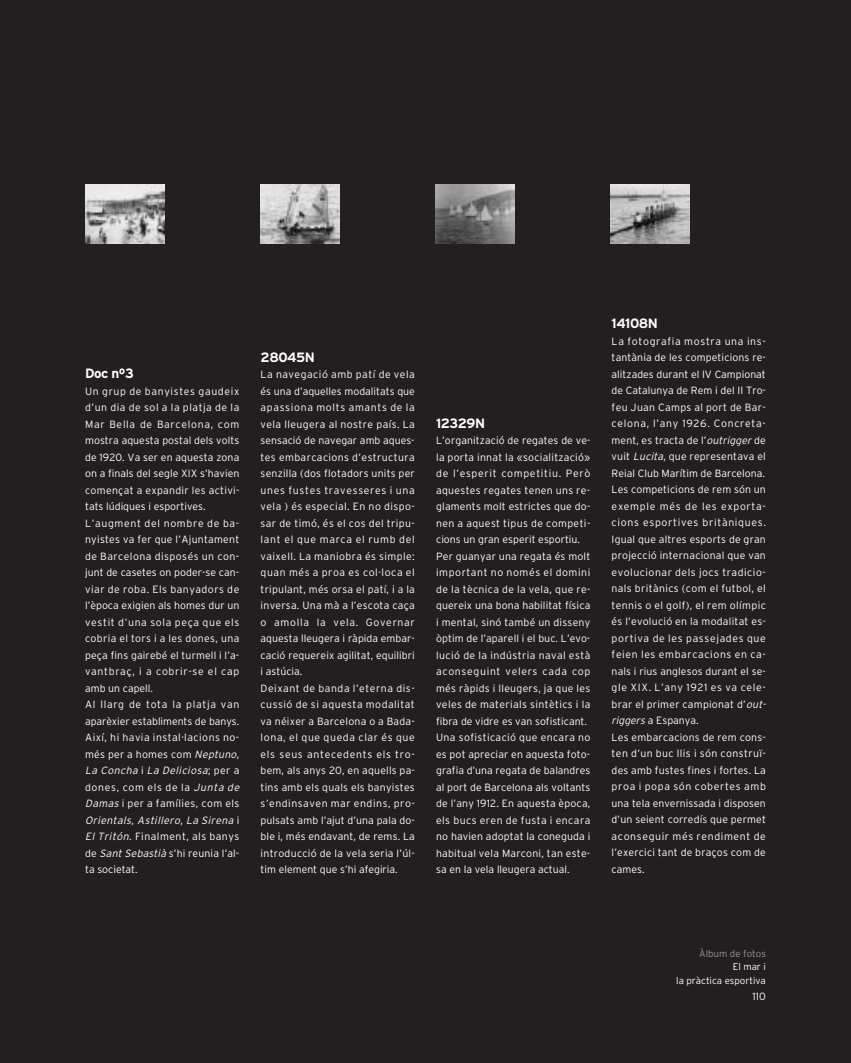
<style>
.page{position:relative;width:851px;height:1063px;background:#fff}
.page>*{position:absolute;margin:0;border:0;box-sizing:border-box;transform-origin:0 0}
.t1{font:700 13.5px "Interstate";letter-spacing:-.035em;color:#fff}
.t2{font:300 10.5px/16.5px "Interstate";letter-spacing:.025em;color:#fff}
.t3{font:300 9.75px/13.5px "Interstate";color:#fff;text-align:right}
.t4{font:300 9.75px "Interstate";color:#939598}
.s1{font-style:italic}
</style>
<div class="page">
<div style="left:0;top:0;width:850px;height:1063px;background:#231f20"></div>
<img style="left:260px;top:185px;width:79px;height:59px">
<img style="left:85px;top:185px;width:79px;height:59px">
<img style="left:435px;top:185px;width:79px;height:59px">
<img style="left:610px;top:185px;width:79px;height:59px">
<p class="t1" style="left:85px;top:366px;width:50px">Doc nº3</p>
<p class="t2" style="left:85px;top:383px;width:157px">Un grup de banyistes gaudeix d’un dia de sol a la platja de la<br>Mar Bella de Barcelona, com mostra aquesta postal dels volts de 1920. Va ser en aquesta zona on a finals del segle XIX s’havien començat a expandir les activi&shy;tats lúdiques i esportives.<br>L’augment del nombre de ba&shy;nyistes va fer que l’Ajuntament de Barcelona disposés un con&shy;junt de casetes on poder-se can&shy;viar de roba. Els banyadors de l’època exigien als homes dur un vestit d’una sola peça que els cobria el tors i a les dones, una peça fins gairebé el turmell i l’a&shy;vantbraç, i a cobrir-se el cap amb un capell.<br>Al llarg de tota la platja van aparèxier establiments de banys.<br>Així, hi havia instal·lacions no&shy;més per a homes com <span class="s1">Neptuno</span>,<br><span class="s1">La Concha</span> i <span class="s1">La Deliciosa</span>; p e r a dones, com els de la <span class="s1">Junta de<br>Damas</span>i per a famílies, com els<br><span class="s1">Orientals</span>, <span class="s1">Astillero</span>, <span class="s1">La Sirena</span> i<br><span class="s1">El Tritón</span>. Finalment, als banys de <span class="s1">Sant Sebastià</span>s’hi reunia l’al&shy;ta societat.</p>
<p class="t1" style="left:260px;top:349px;width:56px">28045N</p>
<p class="t2" style="left:260px;top:367px;width:156px">La navegació amb patí de vela és una d’aquelles modalitats que apassiona molts amants de la vela lleugera al nostre país. La sensació de navegar amb aques&shy;tes embarcacions d’estructura senzilla (dos flotadors units per unes fustes travesseres i una vela ) és especial. En no dispo&shy;sar de timó, és el cos del tripu&shy;lant el que marca el rumb del vaixell. La maniobra és simple: quan més a proa es col·loca el tripulant, més orsa el patí, i a la inversa. Una mà a l’escota caça o amolla la vela. Governar aquesta lleugera i ràpida embar&shy;cació requereix agilitat, equilibri i astúcia.<br>Deixant de banda l’eterna dis&shy;cussió de si aquesta modalitat va néixer a Barcelona o a Bada&shy;lona, el que queda clar és que els seus antecedents els tro&shy;bem, als anys 20, en aquells pa&shy;tins amb els quals els banyistes s’endinsaven mar endins, pro&shy;pulsats amb l’ajut d’una pala do&shy;ble i, més endavant, de rems. La introducció de la vela seria l’úl&shy;tim element que s’hi afegiria.</p>
<p class="t1" style="left:436px;top:415px;width:51px">12329N</p>
<p class="t2" style="left:436px;top:433px;width:156px">L’organització de regates de ve&shy;la porta innat la «socialització» de l’esperit competitiu. Però aquestes regates tenen uns re&shy;glaments molt estrictes que do&shy;nen a aquest tipus de competi&shy;cions un gran esperit esportiu.<br>Per guanyar una regata és molt important no només el domini de la tècnica de la vela, que re&shy;quereix una bona habilitat física i mental, sinó també un disseny òptim de l’aparell i el buc. L’evo&shy;lució de la indústria naval està aconseguint velers cada cop més ràpids i lleugers, ja que les veles de materials sintètics i la fibra de vidre es van sofisticant.<br>Una sofisticació que encara no es pot apreciar en aquesta foto&shy;grafia d’una regata de balandres al port de Barcelona als voltants de l’any 1912. En aquesta època, els bucs eren de fusta i encara no havien adoptat la coneguda i habitual vela Marconi, tan este&shy;sa en la vela lleugera actual.</p>
<p class="t1" style="left:611px;top:316px;width:48px">14108N</p>
<p class="t2" style="left:611px;top:333px;width:157px">La fotografia mostra una ins&shy;tantània de les competicions re&shy;alitzades durant el IV Campionat de Catalunya de Rem i del II Tro&shy;feu Juan Camps al port de Bar&shy;celona, l’any 1926. Concreta&shy;ment, es tracta de l’<span class="s1">outrigger</span>de vuit <span class="s1">Lucita</span>, que representava el<br>Reial Club Marítim de Barcelona.<br>Les competicions de rem són un exemple més de les exporta&shy;cions esportives britàniques.<br>Igual que altres esports de gran projecció internacional que van evolucionar dels jocs tradicio&shy;nals britànics (com el futbol, el tennis o el golf), el rem olímpic és l’evolució en la modalitat es&shy;portiva de les passejades que feien les embarcacions en ca&shy;nals i rius anglesos durant el se&shy;gle XIX. L’any 1921 es va cele&shy;brar el primer campionat d’<span class="s1">out&shy;riggers</span>a Espanya.<br>Les embarcacions de rem cons&shy;ten d’un buc llis i són construï&shy;des amb fustes fines i fortes. La proa i popa són cobertes amb una tela envernissada i disposen d’un seient corredís que permet aconseguir més rendiment de l’exercici tant de braços com de cames.</p>
<p class="t4" style="left:699px;top:948px;width:68px">Àlbum de fotos</p>
<p class="t3" style="left:676px;top:960px;width:91px">El mar i<br>la pràctica esportiva</p>
<p class="t2" style="left:752px;top:988px;width:15px">110</p>
</div>
